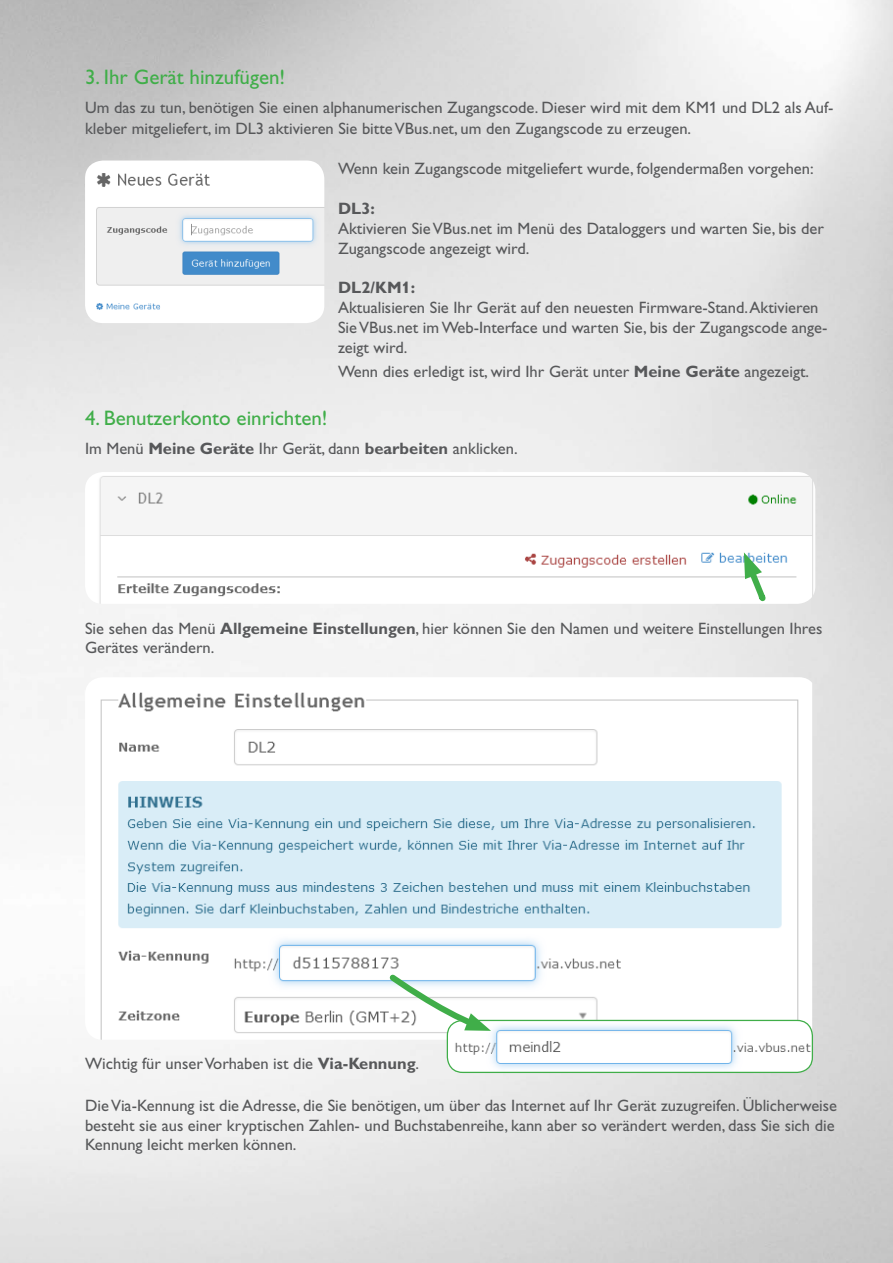
<style>
.page{position:relative;width:893px;height:1263px;background:#fff}
.page>*{position:absolute;margin:0;border:0;box-sizing:border-box;transform-origin:0 0}
.t1{font:21px "Gill Alt One";color:#40ae49}
.t2{font:16.5px/19.8px "Gill Alt One";color:#57585a}
.t3{font:700 16.5px "Gill Alt One";color:#57585a}
.s1{font-weight:700}
</style>
<div class="page">
<img style="left:85px;top:161px;width:239px;height:162px">
<img style="left:85px;top:472px;width:730px;height:132px">
<img style="left:85px;top:677px;width:727px;height:363px">
<img style="left:447px;top:1020px;width:365px;height:52px">
<div style="left:447px;top:1020px;width:366px;height:53px;border:1px solid #40ae49;border-radius:15px"></div>
<svg style="left:387px;top:972px;width:104px;height:61px"></svg>
<svg style="left:742px;top:552px;width:26px;height:51px"></svg>
<p class="t1" style="left:85px;top:65px;width:202px">3. Ihr Gerät hinzufügen!</p>
<p class="t2" style="left:85px;top:96px;width:750px;line-height:21.6px">Um das zu tun, benötigen Sie einen alphanumerischen Zugangscode. Dieser wird mit dem KM1 und DL2 als Auf&shy;kleber mitgeliefert, im DL3 aktivieren Sie bitte VBus.net, um den Zugangscode zu erzeugen.</p>
<p class="t2" style="left:338px;top:159px;width:477px">Wenn kein Zugangscode mitgeliefert wurde, folgendermaßen vorgehen:</p>
<p class="t3" style="left:338px;top:199px;width:38px">DL3:</p>
<p class="t2" style="left:338px;top:218px;width:487px">Aktivieren Sie VBus.net im Menü des Dataloggers und warten Sie, bis der<br>Zugangscode angezeigt wird.</p>
<p class="t3" style="left:338px;top:278px;width:79px">DL2/KM1:</p>
<p class="t2" style="left:338px;top:297px;width:491px">Aktualisieren Sie Ihr Gerät auf den neuesten Firmware-Stand. Aktivieren<br>Sie VBus.net im Web-Interface und warten Sie, bis der Zugangscode ange&shy;zeigt wird.</p>
<p class="t2" style="left:338px;top:361px;width:473px">Wenn dies erledigt ist, wird Ihr Gerät unter <span class="s1">Meine Geräte</span> angezeigt.</p>
<p class="t1" style="left:85px;top:406px;width:244px">4. Benutzerkonto einrichten!</p>
<p class="t2" style="left:85px;top:438px;width:434px">Im Menü <span class="s1">Meine Geräte</span> Ihr Gerät, dann <span class="s1">bearbeiten</span> anklicken.</p>
<p class="t2" style="left:85px;top:618px;width:739px">Sie sehen das Menü <span class="s1">Allgemeine Einstellungen</span>, hier können Sie den Namen und weitere Einstellungen Ihres<br>Gerätes verändern.</p>
<p class="t2" style="left:85px;top:1054px;width:336px">Wichtig für unser Vorhaben ist die <span class="s1">Via-Kennung</span>.</p>
<p class="t2" style="left:85px;top:1095px;width:754px">Die Via-Kennung ist die Adresse, die Sie benötigen, um über das Internet auf Ihr Gerät zuzugreifen. Üblicherweise besteht sie aus einer kryptischen Zahlen- und Buchstabenreihe, kann aber so verändert werden, dass Sie sich die<br>Kennung leicht merken können.</p>
</div>
